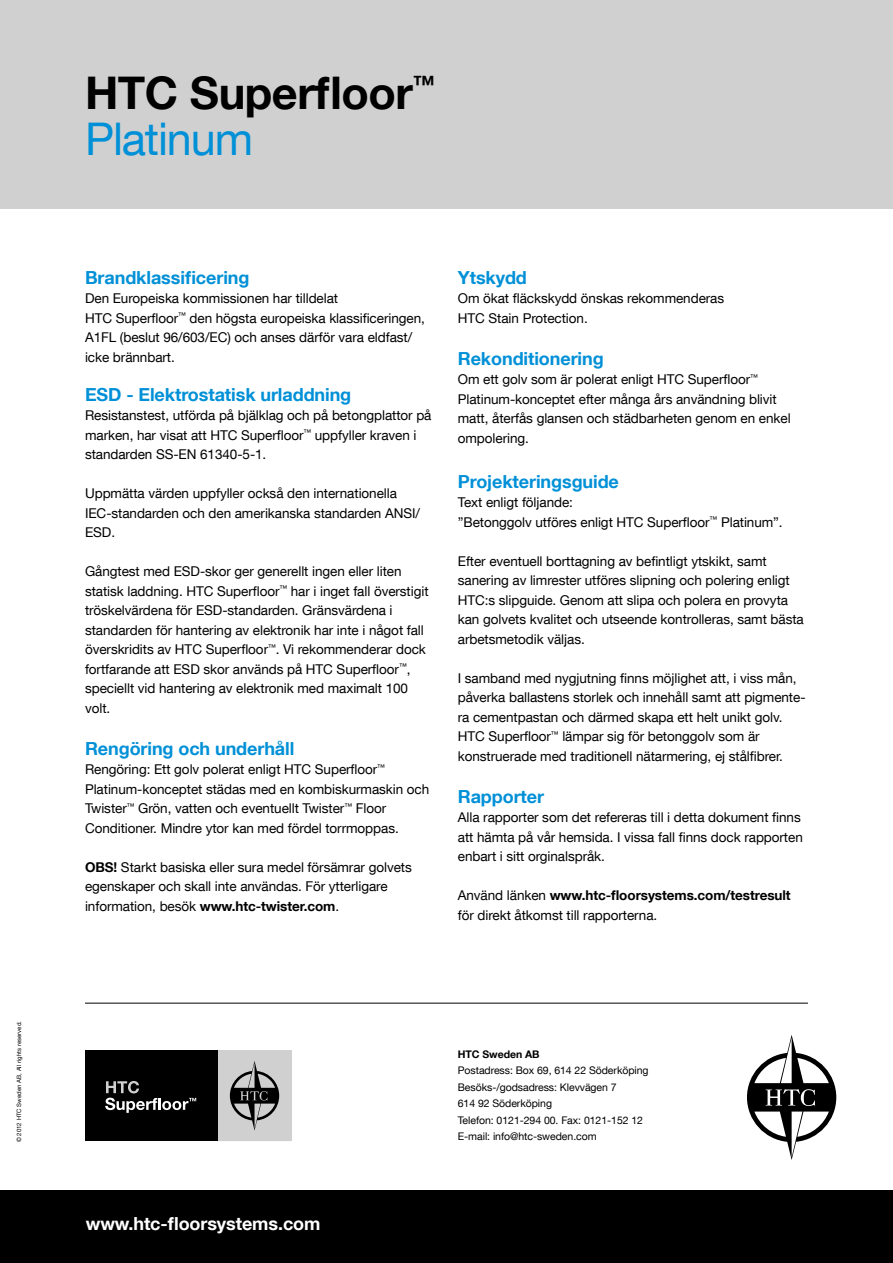
<style>
.page{position:relative;width:893px;height:1263px;background:#fff}
.page>*{position:absolute;margin:0;border:0;box-sizing:border-box;transform-origin:0 0}
.t1{font:700 45px/46.5px "Helvetica Neue LT Com";letter-spacing:-.01em;color:#000}
.t2{font:700 18px "Helvetica Neue LT Com";letter-spacing:-.005em;color:#0090d7}
.t3{font:700 18px "Helvetica Neue LT Com";letter-spacing:-.005em;color:#fff}
.t4{font:13.5px/19.5px "Helvetica Neue LT Com";letter-spacing:-.005em;color:#000}
.t5{font:10.5px/16.5px "Helvetica Neue LT Com";letter-spacing:-.005em;color:#000}
.t6{font:700 10.5px "Helvetica Neue LT Com";letter-spacing:-.005em;color:#000}
.t7{font:6px "Helvetica Neue LT Com";letter-spacing:.005em;color:#000}
.s1{font-weight:400;color:#0090d7}
.s2{font-weight:700}
</style>
<div class="page">
<div style="left:0;top:0;width:893px;height:208px;background:#d0d0d0"></div>
<div style="left:0;top:1191px;width:893px;height:72px;background:#000"></div>
<svg style="left:747px;top:1035px;width:89px;height:125px"></svg>
<hr style="left:85px;top:1003px;width:723px;height:1px;background:#000">
<svg style="left:217px;top:1050px;width:75px;height:91px;background:#a9a9a9"></svg>
<div style="left:85px;top:1050px;width:132px;height:91px;background:#000"></div>
<svg style="left:105px;top:1081px;width:91px;height:32px"></svg>
<p class="t7" style="left:15px;top:1142px;width:122px;rotate:-90deg">© 2012 HTC Sweden AB, All rights reserved.</p>
<h1 class="t1" style="left:85px;top:68px;width:352px">HTC Superfloor<sup>™<br></sup><span class="s1">Platinum</span></h1>
<h2 class="t2" style="left:85px;top:266px;width:166px">Brandklassificering</h2>
<p class="t4" style="left:85px;top:288px;width:341px">Den Europeiska kommissionen har tilldelat<br>HTC Superfloor<sup>™</sup> den högsta europeiska klassificeringen, A1FL (beslut 96/603/EC) och anses därför vara eldfast/ icke brännbart.</p>
<h2 class="t2" style="left:85px;top:383px;width:268px">ESD - Elektrostatisk urladdning</h2>
<p class="t4" style="left:85px;top:405px;width:348px">Resistanstest, utförda på bjälklag och på betongplattor på marken, har visat att HTC Superfloor<sup>™</sup> uppfyller kraven i standarden SS-EN 61340-5-1.</p>
<p class="t4" style="left:85px;top:483px;width:336px">Uppmätta värden uppfyller också den internationella<br>IEC-standarden och den amerikanska standarden ANSI/<br>ESD.</p>
<p class="t4" style="left:85px;top:561px;width:345px">Gångtest med ESD-skor ger generellt ingen eller liten statisk laddning. HTC Superfloor<sup>™</sup> har i inget fall överstigit tröskelvärdena för ESD-standarden. Gränsvärdena i standarden för hantering av elektronik har inte i något fall överskridits av HTC Superfloor<sup>™</sup>. Vi rekommenderar dock fortfarande att ESD skor används på HTC Superfloor<sup>™</sup>, speciellt vid hantering av elektronik med maximalt 100 volt.</p>
<h2 class="t2" style="left:85px;top:737px;width:211px">Rengöring och underhåll</h2>
<p class="t4" style="left:85px;top:759px;width:346px">Rengöring: Ett golv polerat enligt HTC Superfloor<sup>™ </sup>Platinum-konceptet städas med en kombiskurmaskin och Twister<sup>™</sup> Grön, vatten och eventuellt Twister<sup>™</sup> Floor Conditioner. Mindre ytor kan med fördel torrmoppas.</p>
<p class="t4" style="left:85px;top:857px;width:328px"><span class="s2">OBS!</span> Starkt basiska eller sura medel försämrar golvets egenskaper och skall inte användas. För ytterligare information, besök <span class="s2">www.htc-twister.com</span>.</p>
<h2 class="t2" style="left:458px;top:266px;width:71px">Ytskydd</h2>
<p class="t4" style="left:458px;top:288px;width:268px">Om ökat fläckskydd önskas rekommenderas<br>HTC Stain Protection.</p>
<h2 class="t2" style="left:458px;top:347px;width:147px">Rekonditionering</h2>
<p class="t4" style="left:458px;top:369px;width:334px">Om ett golv som är polerat enligt HTC Superfloor<sup>™ </sup>Platinum-konceptet efter många års användning blivit matt, återfås glansen och städbarheten genom en enkel ompolering.</p>
<h2 class="t2" style="left:458px;top:470px;width:163px">Projekteringsguide</h2>
<p class="t4" style="left:458px;top:492px;width:326px">Text enligt följande:<br>”Betonggolv utföres enligt HTC Superfloor<sup>™</sup> Platinum”.</p>
<p class="t4" style="left:458px;top:551px;width:347px">Efter eventuell borttagning av befintligt ytskikt, samt sanering av limrester utföres slipning och polering enligt HTC:s slipguide. Genom att slipa och polera en provyta kan golvets kvalitet och utseende kontrolleras, samt bästa arbetsmetodik väljas.</p>
<p class="t4" style="left:458px;top:668px;width:349px">I samband med nygjutning finns möjlighet att, i viss mån, påverka ballastens storlek och innehåll samt att pigmente&shy;ra cementpastan och därmed skapa ett helt unikt golv.<br>HTC Superfloor<sup>™</sup> lämpar sig för betonggolv som är konstruerade med traditionell nätarmering, ej stålfibrer.</p>
<h2 class="t2" style="left:458px;top:785px;width:88px">Rapporter</h2>
<p class="t4" style="left:458px;top:807px;width:346px">Alla rapporter som det refereras till i detta dokument finns att hämta på vår hemsida. I vissa fall finns dock rapporten enbart i sitt orginalspråk.</p>
<p class="t4" style="left:458px;top:885px;width:334px">Använd länken <span class="s2">www.htc-floorsystems.com/testresult </span>för direkt åtkomst till rapporterna.</p>
<h2 class="t3" style="left:86px;top:1212px;width:236px">www.htc-floorsystems.com</h2>
<p class="t6" style="left:458px;top:1047px;width:83px">HTC Sweden AB</p>
<p class="t5" style="left:458px;top:1062px;width:192px">Postadress: Box 69, 614 22 Söderköping<br>Besöks-/godsadress: Klevvägen 7<br>614 92 Söderköping<br>Telefon: 0121-294 00. Fax: 0121-152 12</p>
<p class="t5" style="left:458px;top:1128px;width:140px">E-mail: info@htc-sweden.com</p>
</div>
